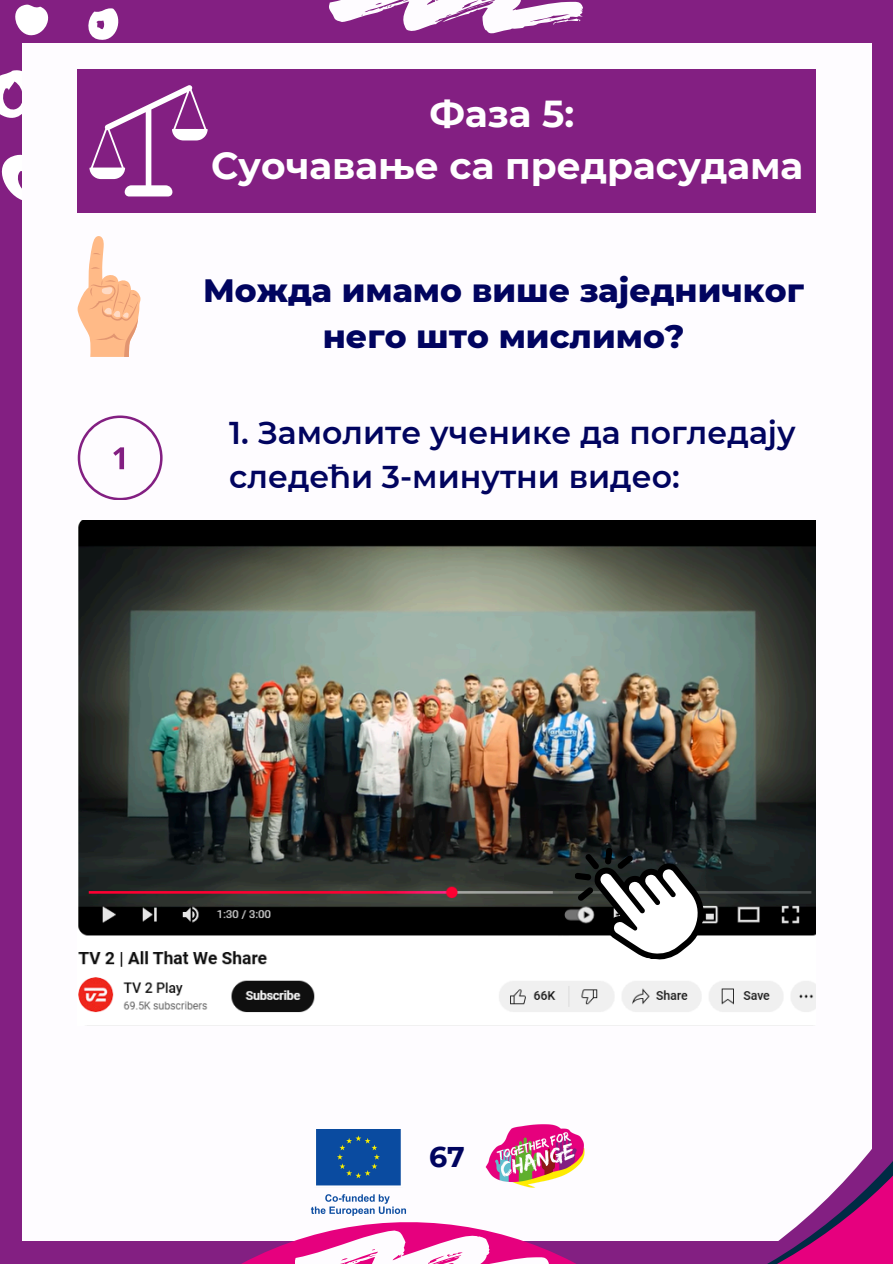
<style>
.page{position:relative;width:893px;height:1264px;background:#fff}
.page>*{position:absolute;margin:0;border:0;box-sizing:border-box;transform-origin:0 0}
.t1{font:700 37.5px/51.8px "Montserrat";color:#fff;text-align:center}
.t2{font:800 33px/46.2px "Montserrat";color:#01045f;text-align:center}
.t3{font:600 31.5px/43.8px "Montserrat";color:#01045f}
.t4{font:700 28.5px "Montserrat";color:#01045f}
</style>
<div class="page">
<div style="left:0;top:0;width:892px;height:1263px;background:#831f82"></div>
<svg style="left:15px;top:4px;width:34px;height:32px"></svg>
<svg style="left:88px;top:8px;width:31px;height:32px"></svg>
<svg style="left:0;top:64px;width:23px;height:71px"></svg>
<svg style="left:1px;top:152px;width:22px;height:50px"></svg>
<div style="left:23px;top:43px;width:848px;height:1197px;background:#fefcff"></div>
<svg style="left:195px;top:1124px;width:422px;height:139px"></svg>
<svg style="left:329px;top:0;width:253px;height:34px"></svg>
<svg style="left:295px;top:1230px;width:253px;height:33px"></svg>
<div style="left:77px;top:69px;width:738px;height:143px;background:#831f82"></div>
<svg style="left:89px;top:85px;width:118px;height:111px"></svg>
<svg style="left:77px;top:236px;width:63px;height:121px"></svg>
<img style="left:78px;top:520px;width:737px;height:493px">
<svg style="left:574px;top:847px;width:135px;height:117px"></svg>
<svg style="left:78px;top:415px;width:84px;height:85px"></svg>
<svg style="left:617px;top:965px;width:255px;height:73px"></svg>
<svg style="left:617px;top:1063px;width:275px;height:200px"></svg>
<p class="t1" style="left:211px;top:88px;width:593px">Фаза 5:<br>Суочавање са предрасудама</p>
<p class="t2" style="left:203px;top:267px;width:602px">Можда имамо више заједничког него што мислимо?</p>
<p class="t3" style="left:229px;top:410px;width:568px">1. Замолите ученике да погледају следећи 3-минутни видео:</p>
<p class="t4" style="left:429px;top:1139px;width:37px">67</p>
</div>
